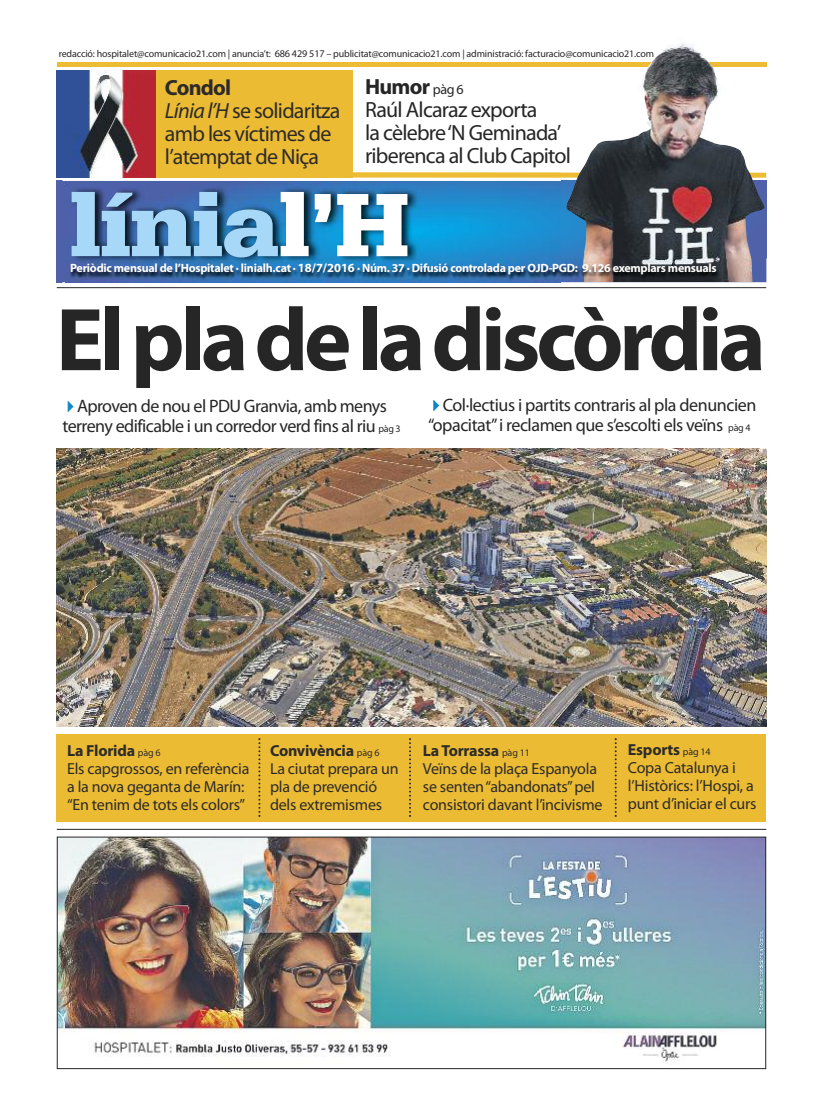
<style>
.page{position:relative;width:823px;height:1106px;background:#fff}
.page>*{position:absolute;margin:0;border:0;box-sizing:border-box;transform-origin:0 0}
.t1{font:900 95px "Serifa";letter-spacing:-.015em;color:#a7d8f7}
.t2{font:700 90px "Myriad Pro";letter-spacing:-.045em;color:#272627}
.t3{font:22px/23px "Myriad Pro";letter-spacing:-.035em;color:#272627}
.t4{font:22px/23px "Myriad Pro";letter-spacing:-.035em;color:#2d2b29}
.t5{font:18px/20px "Myriad Pro";letter-spacing:-.03em;color:#272627}
.t6{font:16px/18px "Myriad Pro";letter-spacing:-.015em;color:#2d2b29}
.t7{font:700 12px "Myriad Pro";letter-spacing:-.025em;color:#fff}
.t8{font:10px "Myriad Pro";letter-spacing:-.015em;color:#272627}
.s1{font-size:10.2px}
.s2{font-weight:700}
.s3{font-style:italic}
.s4{font-size:14px}
.s5{color:#fff}
.s6{font-size:12.5px}
.s7{color:#0d85c9}
.s8{font-size:10px}
</style>
<div class="page">
<svg style="left:352px;top:170px;width:415px;height:8px"></svg>
<img style="left:59px;top:838px;width:704px;height:226px">
<div style="left:57px;top:836px;width:708px;height:233px;border:1px solid #272627"></div>
<hr style="left:57px;top:62px;width:709px;height:4px;background:#edbb34">
<img style="left:566px;top:44px;width:198px;height:214px">
<img style="left:62px;top:177px;width:498px;height:112px">
<img style="left:352px;top:172px;width:208px;height:5px">
<img style="left:65px;top:258px;width:702px;height:31px">
<img style="left:582px;top:258px;width:170px;height:24px">
<div style="left:57px;top:70px;width:295px;height:107px;background:#ecbb34"></div>
<img style="left:57px;top:70px;width:98px;height:107px">
<hr style="left:57px;top:829px;width:708px;height:1px;background:#23262b">
<hr style="left:57px;top:287px;width:708px;height:1px;background:#272627">
<img style="left:57px;top:448px;width:708px;height:278px">
<div style="left:57px;top:733px;width:708px;height:88px;background:#ecbb34"></div>
<svg style="left:258px;top:738px;width:2px;height:79px"></svg>
<svg style="left:409px;top:738px;width:2px;height:79px"></svg>
<svg style="left:614px;top:738px;width:2px;height:79px"></svg>
<p class="t8" style="left:59px;top:50px;width:596px">redacció: hospitalet@comunicacio21.com | anuncia’t: <span class="s1">686 429 517</span> – publicitat@comunicacio21.com | administració: facturacio@comunicacio21.com</p>
<h3 class="t4" style="left:165px;top:77px;width:177px"><span class="s2">Condol<br></span><span class="s3">Línial’H</span> se solidaritza amb les víctimes de l’atemptat de Niça</h3>
<h3 class="t3" style="left:365px;top:77px;width:207px"><span class="s2">Humor</span> <span class="s4">pàg 6<br></span>Raúl Alcaraz exporta<br>la cèlebre‘N Geminada’ riberenca al Club Capitol</h3>
<h1 class="t1" style="left:69px;top:192px;width:341px">línia<span class="s5">l’H</span></h1>
<p class="t7" style="left:70px;top:264px;width:647px">Periòdic mensual de l’Hospitalet · linialh.cat · <span class="s6">18/7/2016</span> · Núm. 37 · Difusió controlada per OJD-PGD: 9.126 exemplars mensuals</p>
<h2 class="t2" style="left:56px;top:306px;width:711px">Elpladeladiscòrdia</h2>
<p class="t5" style="left:62px;top:397px;width:339px"><span class="s7">✔</span>Aproven de nou el PDU Granvia, amb menys terreny edificable i un corredor verd fins al riu <span class="s8">pàg 3</span></p>
<p class="t5" style="left:428px;top:396px;width:329px"><span class="s7">✔</span>Col·lectius i partits contraris al pla denuncien “opacitat”i reclamen que s’escolti els veïns <span class="s8">pàg 4</span></p>
<p class="t6" style="left:67px;top:742px;width:184px"><span class="s2">La Florida</span> <span class="s8">pàg 6<br></span>Els capgrossos, en referència a la nova geganta de Marín: “En tenim de tots els colors”</p>
<p class="t6" style="left:270px;top:742px;width:130px"><span class="s2">Convivència</span> <span class="s8">pàg 6<br></span>La ciutat prepara un pla de prevenció dels extremismes</p>
<p class="t6" style="left:422px;top:742px;width:181px"><span class="s2">LaTorrassa</span> <span class="s8">pàg 11<br></span>Veïns de la plaça Espanyola se senten“abandonats”pel consistori davant l’incivisme</p>
<p class="t6" style="left:627px;top:742px;width:130px"><span class="s2">Esports</span> <span class="s8">pàg 14<br></span>Copa Catalunya i l’Històrics: l’Hospi, a punt d’iniciar el curs</p>
</div>
